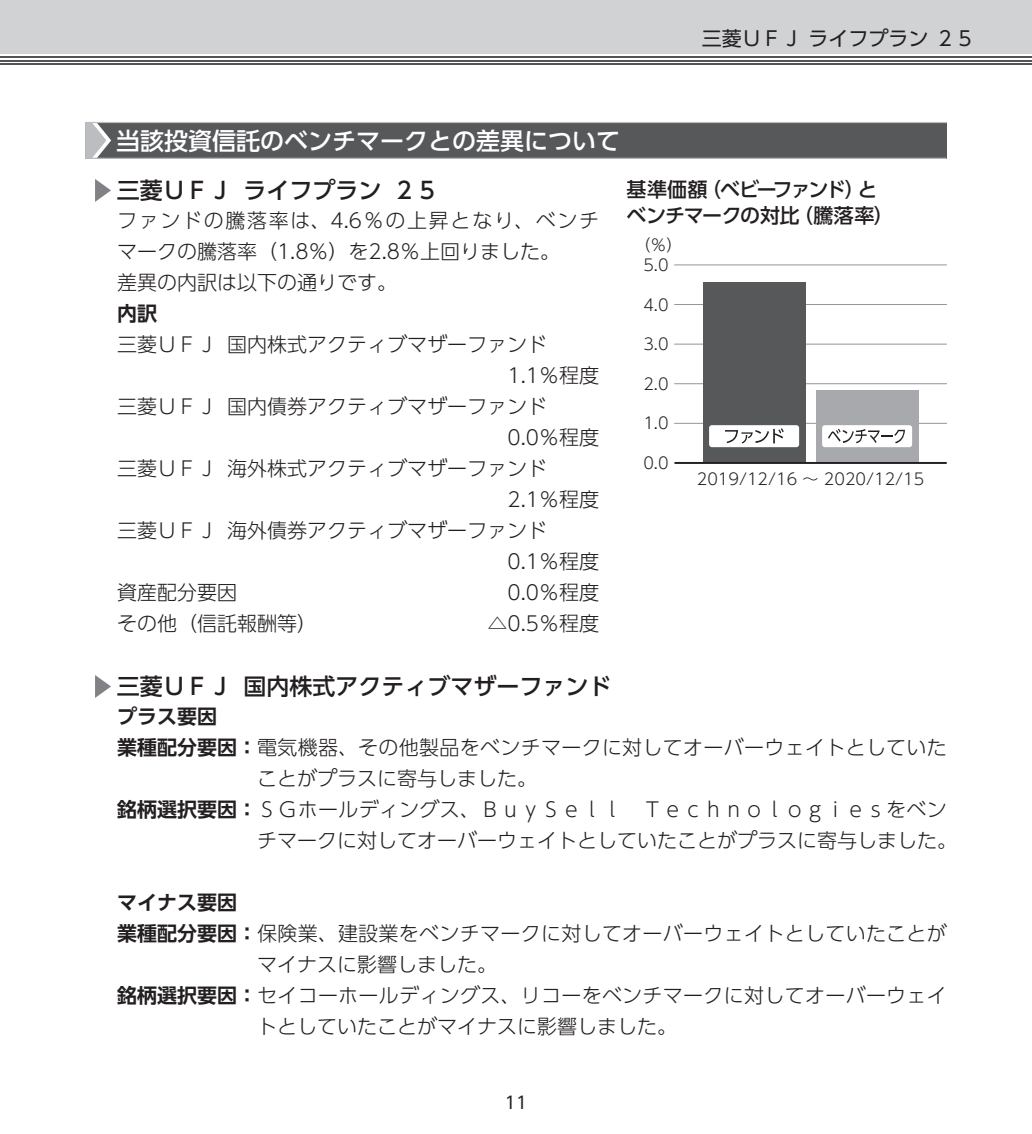
<style>
.page{position:relative;width:1032px;height:1134px;background:#fff}
.page>*{position:absolute;margin:0;border:0;box-sizing:border-box;transform-origin:0 0}
.t1{font:24px "UD Shin Go Pro Medium 90 msp RKSJ H";color:#fff}
.t2{font:23px "UD Shin Go Pro Medium 90 msp RKSJ H";color:#231f20}
.t3{font:20px/31px "UD Shin Go Pro Light 90 msp RKSJ H";color:#231f20}
.t4{font:20px/26px "UD Shin Go Pro Medium 90 msp RKSJ H";letter-spacing:-.045em;color:#231f20}
.t5{font:20px "UD Shin Go Pro Regular 90 msp RKSJ H";color:#231f20}
.t6{font:20px "UD Shin Go Pro De Bold 90 msp RKSJ H";color:#231f20}
.t7{font:17px "UD Shin Go Pro Regular 90 msp RKSJ H";color:#231f20}
.t8{font:16px "UD Shin Go Pro Light 90 msp RKSJ H";color:#231f20}
.s1{font-family:"UD Shin Go Pro De Bold 90 msp RKSJ H"}
</style>
<div class="page">
<div style="left:0;top:0;width:1032px;height:54px;background:#d1d2d4"></div>
<hr style="left:0;top:63px;width:1032px;height:2px;background:#535355">
<hr style="left:0;top:60px;width:1032px;height:1px;background:#535355">
<hr style="left:0;top:56px;width:1032px;height:2px;background:#535355">
<svg style="left:95px;top:179px;width:16px;height:23px"></svg>
<svg style="left:95px;top:675px;width:16px;height:23px"></svg>
<div style="left:85px;top:122px;width:862px;height:36px;background:#57585a"></div>
<hr style="left:85px;top:158px;width:861px;height:1px;background:#bcbdc0">
<hr style="left:85px;top:122px;width:862px;height:1px;background:#bcbdc0">
<svg style="left:85px;top:123px;width:26px;height:35px"></svg>
<hr style="left:674px;top:423px;width:272px;height:1px;background:#939598">
<hr style="left:674px;top:383px;width:272px;height:1px;background:#939598">
<hr style="left:674px;top:344px;width:272px;height:1px;background:#939598">
<hr style="left:674px;top:304px;width:272px;height:1px;background:#939598">
<hr style="left:674px;top:265px;width:272px;height:1px;background:#939598">
<div style="left:703px;top:283px;width:102px;height:180px;background:#57585a"></div>
<div style="left:816px;top:390px;width:102px;height:73px;background:#a8a9ad"></div>
<hr style="left:674px;top:462px;width:272px;height:2px;background:#231f20">
<div style="left:709px;top:425px;width:90px;height:22px;background:#fff;border-radius:3px"></div>
<svg style="left:725px;top:428px;width:59px;height:15px"></svg>
<div style="left:822px;top:425px;width:90px;height:22px;background:#fff;border-radius:3px"></div>
<svg style="left:828px;top:429px;width:77px;height:14px"></svg>
<p class="t5" style="left:702px;top:31px;width:275px">三菱ＵＦＪ ライフプラン ２５</p>
<p class="t1" style="left:116px;top:131px;width:506px">当該投資信託のベンチマークとの差異について</p>
<p class="t2" style="left:117px;top:182px;width:324px">三菱ＵＦＪ ライフプラン ２５</p>
<p class="t3" style="left:117px;top:207px;width:484px">ファンドの騰落率は、4.6％の上昇となり、ベンチマークの騰落率（1.8％）を2.8％上回りました。<br>差異の内訳は以下の通りです。</p>
<p class="t6" style="left:117px;top:305px;width:41px">内訳</p>
<p class="t3" style="left:117px;top:331px;width:431px">三菱ＵＦＪ 国内株式アクティブマザーファンド</p>
<p class="t3" style="left:508px;top:362px;width:93px">1.1％程度</p>
<p class="t3" style="left:117px;top:393px;width:431px">三菱ＵＦＪ 国内債券アクティブマザーファンド</p>
<p class="t3" style="left:508px;top:424px;width:93px">0.0％程度</p>
<p class="t3" style="left:117px;top:455px;width:431px">三菱ＵＦＪ 海外株式アクティブマザーファンド</p>
<p class="t3" style="left:508px;top:486px;width:93px">2.1％程度</p>
<p class="t3" style="left:117px;top:517px;width:431px">三菱ＵＦＪ 海外債券アクティブマザーファンド</p>
<p class="t3" style="left:508px;top:548px;width:93px">0.1％程度</p>
<p class="t3" style="left:117px;top:579px;width:121px">資産配分要因</p>
<p class="t3" style="left:508px;top:579px;width:93px">0.0％程度</p>
<p class="t3" style="left:117px;top:610px;width:201px">その他（信託報酬等）</p>
<p class="t3" style="left:488px;top:610px;width:113px">△0.5％程度</p>
<p class="t4" style="left:626px;top:179px;width:269px">基準価額（ベビーファンド）とベンチマークの対比（騰落率）</p>
<p class="t8" style="left:634px;top:239px;width:49px">（％）</p>
<p class="t8" style="left:643px;top:259px;width:27px">5.0</p>
<p class="t8" style="left:643px;top:299px;width:27px">4.0</p>
<p class="t8" style="left:643px;top:338px;width:27px">3.0</p>
<p class="t8" style="left:643px;top:378px;width:27px">2.0</p>
<p class="t8" style="left:643px;top:417px;width:27px">1.0</p>
<p class="t8" style="left:643px;top:457px;width:27px">0.0</p>
<p class="t8" style="left:697px;top:473px;width:229px">2019/12/16 ～ 2020/12/15</p>
<p class="t2" style="left:117px;top:678px;width:496px">三菱ＵＦＪ 国内株式アクティブマザーファンド</p>
<p class="t6" style="left:117px;top:708px;width:101px">プラス要因</p>
<p class="t3" style="left:117px;top:734px;width:831px"><span class="s1">業種配分要因：</span> 電気機器、その他製品をベンチマークに対してオーバーウェイトとしていた</p>
<p class="t3" style="left:257px;top:765px;width:281px">ことがプラスに寄与しました。</p>
<p class="t3" style="left:117px;top:796px;width:831px"><span class="s1">銘柄選択要因：</span>ＳＧホールディングス、ＢｕｙＳｅｌｌ　Ｔｅｃｈｎｏｌｏｇｉｅｓをベン</p>
<p class="t3" style="left:257px;top:827px;width:701px">チマークに対してオーバーウェイトとしていたことがプラスに寄与しました。</p>
<p class="t6" style="left:117px;top:894px;width:121px">マイナス要因</p>
<p class="t3" style="left:117px;top:920px;width:831px"><span class="s1">業種配分要因：</span>保険業、建設業をベンチマークに対してオーバーウェイトとしていたことが</p>
<p class="t3" style="left:257px;top:951px;width:241px">マイナスに影響しました。</p>
<p class="t3" style="left:117px;top:982px;width:831px"><span class="s1">銘柄選択要因：</span>セイコーホールディングス、リコーをベンチマークに対してオーバーウェイ</p>
<p class="t3" style="left:257px;top:1013px;width:421px">トとしていたことがマイナスに影響しました。</p>
<p class="t7" style="left:505px;top:1096px;width:24px">11</p>
</div>
